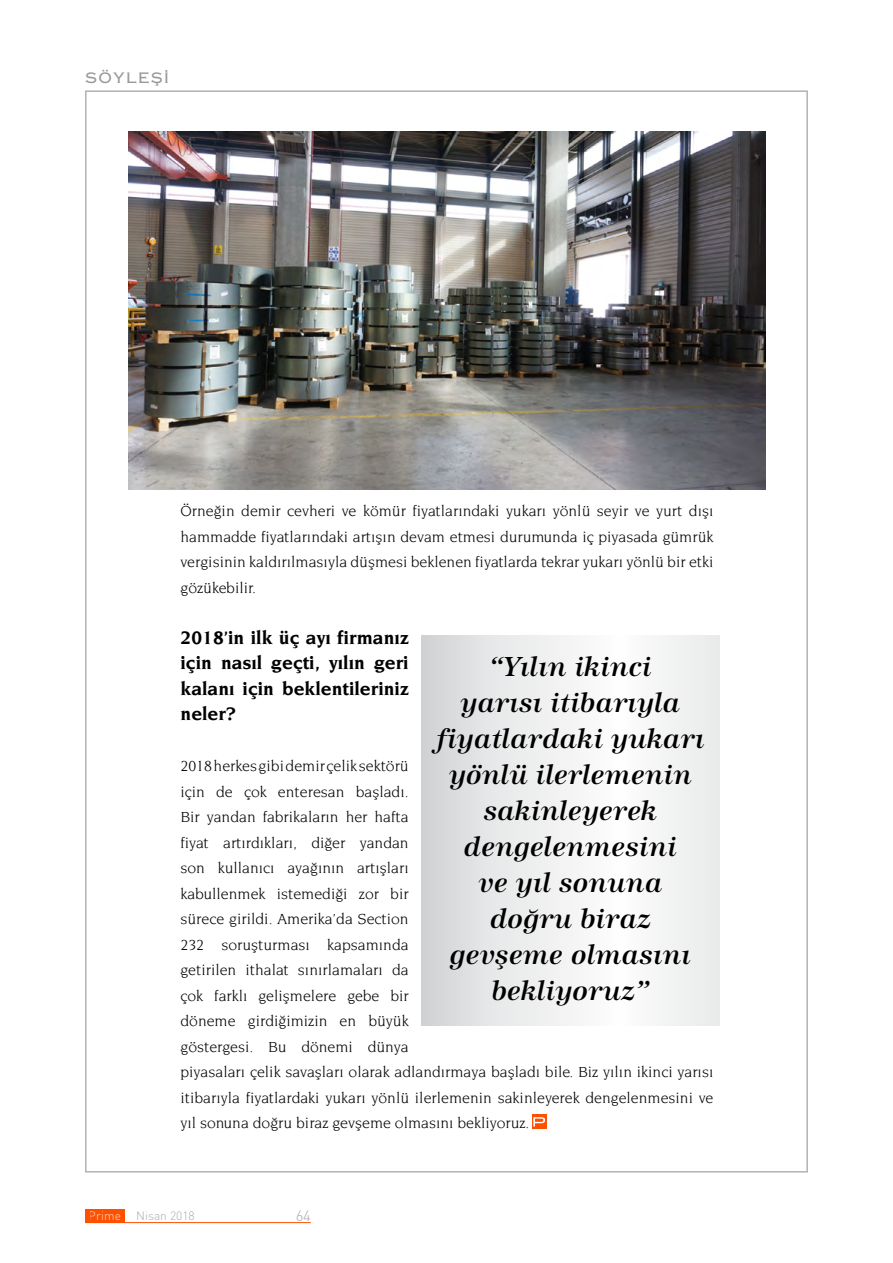
<style>
.page{position:relative;width:893px;height:1263px;background:#fff}
.page>*{position:absolute;margin:0;border:0;box-sizing:border-box;transform-origin:0 0}
.t1{font:28.5px/36px "Antique Serif Bold Ita Tr";color:#000;text-align:center}
.t2{font:19.5px/25.5px "Novarese Bold Tr";color:#000;text-align:justify}
.t3{font:15.75px/25.5px "Novarese Book Tr";color:#000;text-align:justify}
.t4{font:15.75px "Copperplate Tr";letter-spacing:.1em;color:#99989a}
.t5{font:15px "DINT Light Tr";color:#939598}
.t6{font:12px "DINT Light Tr";color:#939598}
.t7{font:12px "DINT Light Tr";color:#fff}
</style>
<div class="page">
<div style="left:85px;top:1210px;width:39px;height:13px;background:#ff5000"></div>
<hr style="left:85px;top:1222px;width:226px;height:1px;background:#ff5000">
<img style="left:128px;top:131px;width:638px;height:359px">
<svg style="left:421px;top:636px;width:298px;height:390px"></svg>
<div style="left:532px;top:1115px;width:14px;height:14px;background:#ff5000"></div>
<svg style="left:533px;top:1117px;width:12px;height:9px"></svg>
<p class="t4" style="left:85px;top:69px;width:85px">SÖYLEŞİ</p>
<p class="t3" style="left:180px;top:498px;width:534px">Örneğin demir cevheri ve kömür fiyatlarındaki yukarı yönlü seyir ve yurt dışı hammadde fiyatlarındaki artışın devam etmesi durumunda iç piyasada gümrük vergisinin kaldırılmasıyla düşmesi beklenen fiyatlarda tekrar yukarı yönlü bir etki gözükebilir.</p>
<p class="t2" style="left:180px;top:625px;width:230px">2018’in ilk üç ayı firmanız için nasıl geçti, yılın geri kalanı için beklentileriniz neler?</p>
<p class="t3" style="left:180px;top:753px;width:534px;text-align:left">2018 herkes gibi demir çelik sektörü<br>için de çok enteresan başladı.<br>Bir yandan fabrikaların her hafta<br>fiyat artırdıkları, diğer yandan<br>son kullanıcı ayağının artışları<br>kabullenmek istemediği zor bir<br>sürece girildi. Amerika’da Section<br>232 soruşturması kapsamında<br>getirilen ithalat sınırlamaları da<br>çok farklı gelişmelere gebe bir<br>döneme girdiğimizin en büyük<br>göstergesi. Bu dönemi dünya<br>piyasaları çelik savaşları olarak adlandırmaya başladı bile. Biz yılın ikinci yarısı itibarıyla fiyatlardaki yukarı yönlü ilerlemenin sakinleyerek dengelenmesini ve yıl sonuna doğru biraz gevşeme olmasını bekliyoruz.</p>
<h1 class="t1" style="left:436px;top:648px;width:270px">“Yılın ikinci<br>yarısı itibarıyla fiyatlardaki yukarı yönlü ilerlemenin sakinleyerek dengelenmesini<br>ve yıl sonuna doğru biraz gevşeme olmasını bekliyoruz”</h1>
<p class="t7" style="left:89px;top:1209px;width:34px">Prime</p>
<p class="t6" style="left:136px;top:1209px;width:60px">Nisan 2018</p>
<p class="t5" style="left:295px;top:1206px;width:17px">64</p>
</div>
